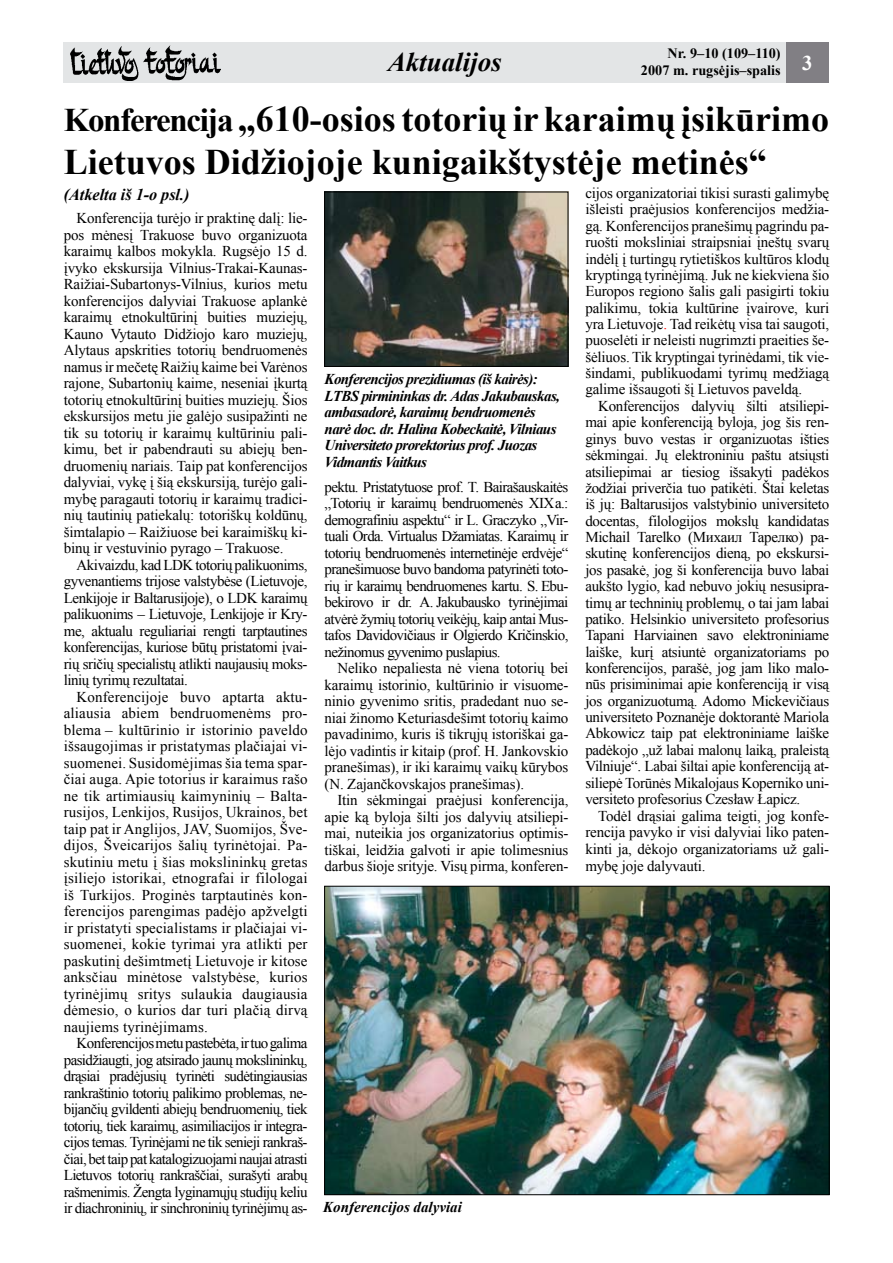
<style>
.page{position:relative;width:893px;height:1263px;background:#fff}
.page>*{position:absolute;margin:0;border:0;box-sizing:border-box;transform-origin:0 0}
.t1{font:700 36px/43.2px "Times New Roman";color:#000}
.t2{font:italic 700 27px "Times New Roman";color:#000}
.t3{font:italic 700 16.5px "Times New Roman";color:#000}
.t4{font:15px/16.5px "Times New Roman";letter-spacing:-.01em;color:#000;text-align:justify}
.t5{font:italic 700 15px/16.5px "Times New Roman";letter-spacing:-.04em;color:#000}
.t6{font:italic 700 15px "Times New Roman";color:#000}
.t7{font:700 14.25px "Times New Roman";color:#000}
.s1{font-size:33px}
.s2{color:#f00}
</style>
<div class="page">
<div style="left:63px;top:43px;width:766px;height:40px;background:#e3e5e6"></div>
<img style="left:70px;top:45px;width:150px;height:35px">
<div style="left:786px;top:43px;width:42px;height:40px;background:#817f84"></div>
<img style="left:326px;top:194px;width:240px;height:171px">
<div style="left:324px;top:192px;width:244px;height:175px;border:1px solid #000"></div>
<img style="left:326px;top:888px;width:502px;height:305px">
<div style="left:324px;top:886px;width:506px;height:309px;border:1px solid #000"></div>
<p class="t7" style="left:668px;top:43px;width:115px">Nr. 9–10 (109–110)</p>
<h2 class="t2" style="left:388px;top:43px;width:116px">Aktualijos</h2>
<p class="t7" style="left:641px;top:60px;width:141px">2007 m. rugsėjis–spalis</p>
<h1 class="t1" style="left:64px;top:96px;width:767px"><span class="s1">Konferencija</span> „610-osios totorių ir karaimų įsikūrimo<br>Lietuvos Didžiojoje kunigaikštystėje metinės“</h1>
<p class="t3" style="left:64px;top:183px;width:127px">(Atkelta iš 1-o psl.)</p>
<p class="t4" style="left:64px;top:209px;width:245px;text-indent:13px">Konferencija turėjo ir praktinę dalį: lie&shy;pos mėnesį Trakuose buvo organizuota karaimų kalbos mokykla. Rugsėjo 15 d. įvyko ekskursija Vilnius-Trakai-Kaunas-Raižiai-Subartonys-Vilnius, kurios metu konferencijos dalyviai Trakuose aplankė karaimų etnokultūrinį buities muziejų, Kauno Vytauto Didžiojo karo muziejų, Alytaus apskrities totorių bendruomenės namus ir mečetę Raižių kaime bei Varėnos rajone, Subartonių kaime, neseniai įkurtą totorių etnokultūrinį buities muziejų. Šios ekskursijos metu jie galėjo susipažinti ne tik su totorių ir karaimų kultūriniu pali&shy;kimu, bet ir pabendrauti su abiejų ben&shy;druomenių nariais. Taip pat konferencijos dalyviai, vykę į šią ekskursiją, turėjo gali&shy;mybę paragauti totorių ir karaimų tradici&shy;nių tautinių patiekalų: totoriškų koldūnų, šimtalapio – Raižiuose bei karaimiškų ki&shy;binų ir vestuvinio pyrago – Trakuose.</p>
<p class="t4" style="left:64px;top:556px;width:245px;text-indent:13px">Akivaizdu, kad LDK totorių palikuo-nims, gyvenantiems trijose valstybėse (Lietuvoje, Lenkijoje ir Baltarusijoje), o LDK karaimų palikuonims – Lietuvoje, Lenkijoje ir Kry&shy;me, aktualu reguliariai rengti tarptautines konferencijas, kuriose būtų pristatomi įvai&shy;rių sričių specialistų atlikti naujausių moks&shy;linių tyrimų rezultatai.</p>
<p class="t4" style="left:64px;top:688px;width:245px;text-indent:13px">Konferencijoje buvo aptarta aktu&shy;aliausia abiem bendruomenėms pro&shy;blema – kultūrinio ir istorinio paveldo išsaugojimas ir pristatymas plačiajai vi&shy;suomenei. Susidomėjimas šia tema spar&shy;čiai auga. Apie totorius ir karaimus rašo ne tik artimiausių kaimyninių – Balta&shy;rusijos, Lenkijos, Rusijos, Ukrainos, bet taip pat ir Anglijos, JAV, Suomijos, Šve&shy;dijos, Šveicarijos šalių tyrinėtojai. Pa&shy;skutiniu metu į šias mokslininkų gretas įsiliejo istorikai, etnografai ir filologai iš Turkijos. Proginės tarptautinės kon&shy;ferencijos parengimas padėjo apžvelgti ir pristatyti specialistams ir plačiajai vi&shy;suomenei, kokie tyrimai yra atlikti per paskutinį dešimtmetį Lietuvoje ir kitose anksčiau minėtose valstybėse, kurios tyrinėjimų sritys sulaukia daugiausia dėmesio, o kurios dar turi plačią dirvą naujiems tyrinėjimams.</p>
<p class="t4" style="left:64px;top:1034px;width:245px;text-indent:13px">Konferencijos metu pastebėta, ir tuo galima pasidžiaugti, jog atsirado jaunų mokslininkų, drąsiai pradėjusių tyrinėti sudėtingiausias rankraštinio totorių palikimo problemas, ne&shy;bijančių gvildenti abiejų bendruomenių, tiek totorių, tiek karaimų, asimiliacijos ir integra&shy;cijos temas. Tyrinėjami ne tik senieji rankraš&shy;čiai, bet taip pat katalogizuojami naujai atrasti Lietuvos totorių rankraščiai, surašyti arabų rašmenimis. Žengta lyginamųjų studijų keliu ir diachroninių, ir sinchroninių tyrinėjimų as-</p>
<p class="t4" style="left:585px;top:184px;width:245px">cijos organizatoriai tikisi surasti galimybę išleisti praėjusios konferencijos medžia&shy;gą. Konferencijos pranešimų pagrindu pa&shy;ruošti moksliniai straipsniai įneštų svarų indėlį į turtingų rytietiškos kultūros klodų kryptingą tyrinėjimą. Juk ne kiekviena šio Europos regiono šalis gali pasigirti tokiu palikimu, tokia kultūrine įvairove, kuri yra Lietuvoje<span class="s2">.</span> Tad reikėtų visa tai saugoti, puoselėti ir neleisti nugrimzti praeities še&shy;šėliuos. Tik kryptingai tyrinėdami, tik vie&shy;šindami, publikuodami tyrimų medžiagą galime išsaugoti šį Lietuvos paveldą.</p>
<p class="t4" style="left:585px;top:397px;width:245px;text-indent:13px">Konferencijos dalyvių šilti atsiliepi&shy;mai apie konferenciją byloja, jog šis ren&shy;ginys buvo vestas ir organizuotas išties sėkmingai. Jų elektroniniu paštu atsiųsti atsiliepimai ar tiesiog išsakyti padėkos žodžiai priverčia tuo patikėti. Štai keletas iš jų: Baltarusijos valstybinio universiteto docentas, filologijos mokslų kandidatas Michail Tarelko (Михаил Тарелко) pa&shy;skutinę konferencijos dieną, po ekskursi&shy;jos pasakė, jog ši konferencija buvo labai aukšto lygio, kad nebuvo jokių nesusipra&shy;timų ar techninių problemų, o tai jam labai patiko. Helsinkio universiteto profesorius Tapani Harviainen savo elektroniniame laiške, kurį atsiuntė organizatoriams po konferencijos, parašė, jog jam liko malo&shy;nūs prisiminimai apie konferenciją ir visą jos organizuotumą. Adomo Mickevičiaus universiteto Poznanėje doktorantė Mariola Abkowicz taip pat elektroniniame laiške padėkojo „už labai malonų laiką, praleistą Vilniuje“. Labai šiltai apie konferenciją at&shy;siliepė Torūnės Mikalojaus Koperniko uni&shy;versiteto profesorius Czesław Łapicz.</p>
<p class="t4" style="left:585px;top:807px;width:245px;text-indent:13px">Todėl drąsiai galima teigti, jog konfe&shy;rencija pavyko ir visi dalyviai liko paten&shy;kinti ja, dėkojo organizatoriams už gali&shy;mybę joje dalyvauti.</p>
<p class="t5" style="left:325px;top:371px;width:237px">Konferencijos prezidiumas (iš kairės):<br>LTBS pirmininkas dr. Adas Jakubauskas, ambasadorė, karaimų ben- druomenės narė doc. dr. Halina Ko- beckaitė, Vilniaus Universiteto prorektorius prof. Juozas Vidmantis Vaitkus</p>
<p class="t4" style="left:325px;top:478px;width:245px">pektu. Pristatytuose prof. T. Bairašauskaitės „Totorių ir karaimų bendruomenės XIXa.: demografiniu aspektu“ ir L. Graczyko „Vir&shy;tuali Orda. Virtualus Džamiatas. Karaimų ir totorių bendruomenės internetinėje erdvėje“ pranešimuose buvo bandoma patyrinėti toto&shy;rių ir karaimų bendruomenes kartu. S. Ebu&shy;bekirovo ir dr. A. Jakubausko tyrinėjimai atvėrė žymių totorių veikėjų, kaip antai Mus&shy;tafos Davidovičiaus ir Olgierdo Kričinskio, nežinomus gyvenimo puslapius.</p>
<p class="t4" style="left:325px;top:660px;width:245px;text-indent:13px">Neliko nepaliesta nė viena totorių bei karaimų istorinio, kultūrinio ir visuome&shy;ninio gyvenimo sritis, pradedant nuo se&shy;niai žinomo Keturiasdešimt totorių kaimo pavadinimo, kuris iš tikrųjų istoriškai ga&shy;lėjo vadintis ir kitaip (prof. H. Jankovskio pranešimas), ir iki karaimų vaikų kūrybos (N. Zajančkovskajos pranešimas).</p>
<p class="t4" style="left:325px;top:792px;width:245px;text-indent:13px">Itin sėkmingai praėjusi konferencija, apie ką byloja šilti jos dalyvių atsiliepi&shy;mai, nuteikia jos organizatorius optimis&shy;tiškai, leidžia galvoti ir apie tolimesnius darbus šioje srityje. Visų pirma, konferen-</p>
<p class="t6" style="left:323px;top:1196px;width:140px">Konferencijos dalyviai</p>
</div>
